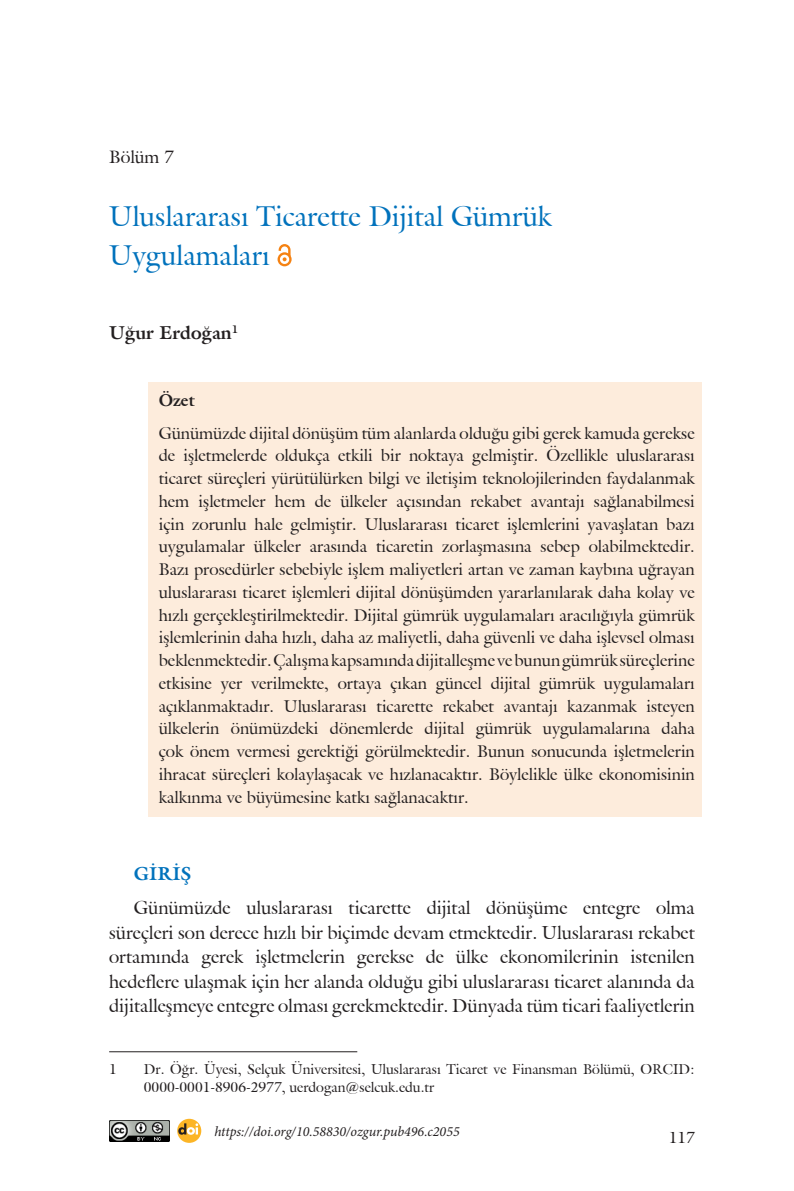
<style>
.page{position:relative;width:794px;height:1191px;background:#fff}
.page>*{position:absolute;margin:0;border:0;box-sizing:border-box;transform-origin:0 0}
.t1{font:28px/38.5px "Galliard IT Cby BT";color:#0072bc}
.t2{font:18.38px/24.5px "Galliard IT Cby BT";color:#231f20;text-align:justify}
.t3{font:700 18.38px "Galliard IT Cby BT";color:#231f20}
.t4{font:700 18.38px "Galliard IT Cby BT";color:#0072bc}
.t5{font:17.5px "Galliard IT Cby BT";color:#231f20}
.t6{font:16.62px/22.8px "Galliard IT Cby BT";color:#231f20;text-align:justify}
.t7{font:700 16.62px "Galliard IT Cby BT";color:#231f20}
.t8{font:15.75px "Galliard IT Cby BT";color:#231f20}
.t9{font:14px/17.5px "Galliard IT Cby BT";color:#231f20}
.t10{font:italic 14px "Minion Pro";color:#231f20}
</style>
<div class="page">
<div style="left:148px;top:382px;width:554px;height:435px;background:#fdecdc"></div>
<svg style="left:277px;top:244px;width:15px;height:22px"></svg>
<hr style="left:109px;top:1051px;width:248px;height:1px;background:#231f20">
<img style="left:109px;top:1120px;width:60px;height:21px">
<svg style="left:177px;top:1118px;width:24px;height:24px"></svg>
<svg style="left:178px;top:1123px;width:20px;height:11px"></svg>
<p class="t5" style="left:109px;top:145px;width:66px">Bölüm 7</p>
<h1 class="t1" style="left:109px;top:197px;width:444px">Uluslararası Ticarette Dijital Gümrük<br>Uygulamaları</h1>
<p class="t3" style="left:109px;top:320px;width:130px">Uğur Erdoğan<sup>1</sup></p>
<p class="t7" style="left:159px;top:389px;width:38px">Özet</p>
<p class="t6" style="left:159px;top:421px;width:537px">Günümüzde dijital dönüşüm tüm alanlarda olduğu gibi gerek kamuda gerekse de işletmelerde oldukça etkili bir noktaya gelmiştir. Özellikle uluslararası ticaret süreçleri yürütülürken bilgi ve iletişim teknolojilerinden faydalanmak hem işletmeler hem de ülkeler açısından rekabet avantajı sağlanabilmesi için zorunlu hale gelmiştir. Uluslararası ticaret işlemlerini yavaşlatan bazı uygulamalar ülkeler arasında ticaretin zorlaşmasına sebep olabilmektedir.<br>Bazı prosedürler sebebiyle işlem maliyetleri artan ve zaman kaybına uğrayan uluslararası ticaret işlemleri dijital dönüşümden yararlanılarak daha kolay ve hızlı gerçekleştirilmektedir. Dijital gümrük uygulamaları aracılığıyla gümrük işlemlerinin daha hızlı, daha az maliyetli, daha güvenli ve daha işlevsel olması beklenmektedir. Çalışma kapsamında dijitalleşme ve bunun gümrük süreçlerine etkisine yer verilmekte, ortaya çıkan güncel dijital gümrük uygulamaları açıklanmaktadır. Uluslararası ticarette rekabet avantajı kazanmak isteyen ülkelerin önümüzdeki dönemlerde dijital gümrük uygulamalarına daha çok önem vermesi gerektiği görülmektedir. Bunun sonucunda işletmelerin ihracat süreçleri kolaylaşacak ve hızlanacaktır. Böylelikle ülke ekonomisinin kalkınma ve büyümesine katkı sağlanacaktır.</p>
<p class="t4" style="left:134px;top:861px;width:59px">GİRİŞ</p>
<p class="t2" style="left:109px;top:895px;width:587px;text-indent:25px">Günümüzde uluslararası ticarette dijital dönüşüme entegre olma süreçleri son derece hızlı bir biçimde devam etmektedir. Uluslararası rekabet ortamında gerek işletmelerin gerekse de ülke ekonomilerinin istenilen hedeflere ulaşmak için her alanda olduğu gibi uluslararası ticaret alanında da dijitalleşmeye entegre olması gerekmektedir. Dünyada tüm ticari faaliyetlerin</p>
<p class="t9" style="left:109px;top:1060px;width:9px">1</p>
<p class="t9" style="left:144px;top:1060px;width:552px">Dr. Öğr. Üyesi, Selçuk Üniversitesi, Uluslararası Ticaret ve Finansman Bölümü, ORCID:<br>0000-0001-8906-2977, uerdogan@selcuk.edu.tr</p>
<p class="t10" style="left:214px;top:1121px;width:247px">https://doi.org/10.58830/ozgur.pub496.c2055</p>
<p class="t8" style="left:668px;top:1127px;width:28px">117</p>
</div>
